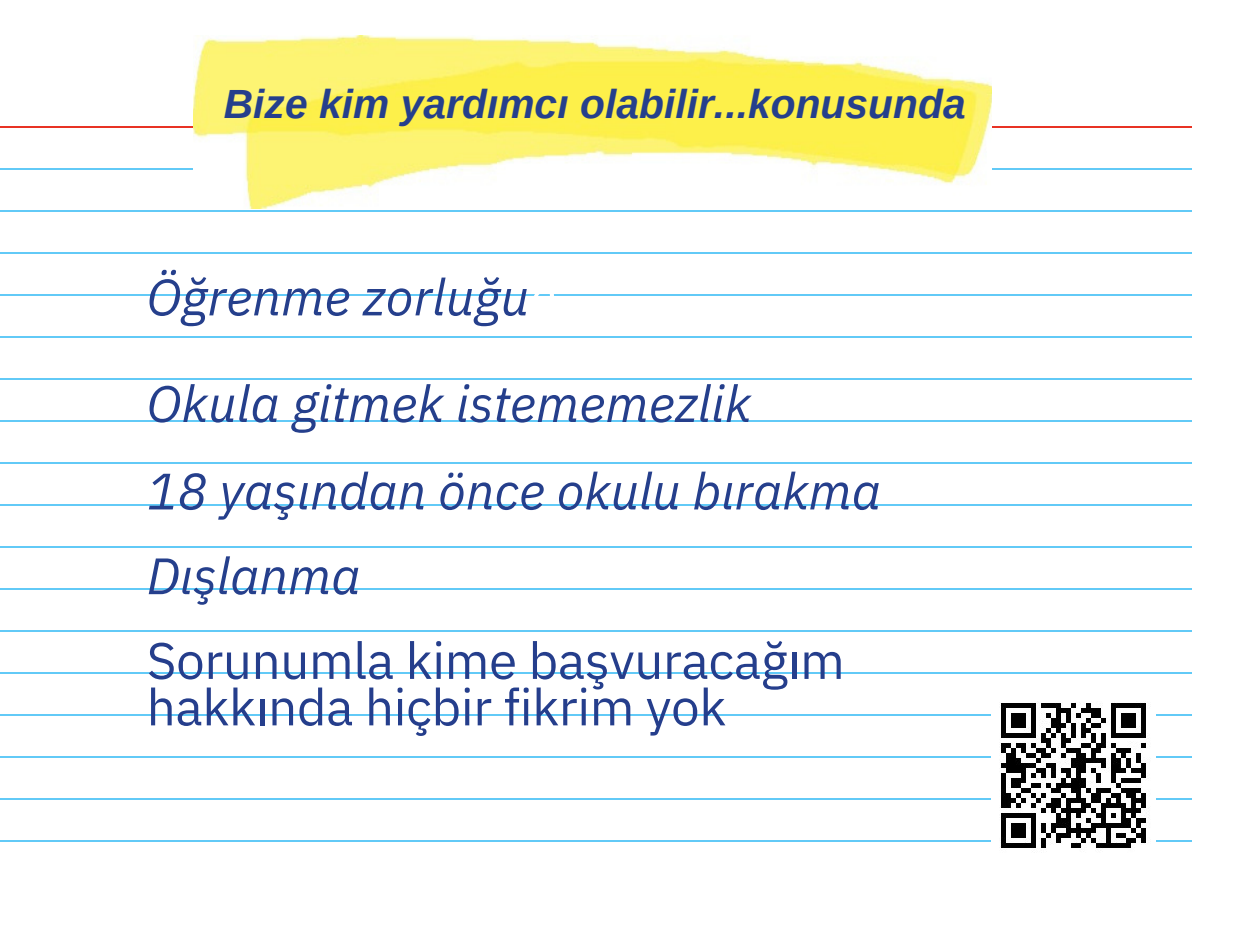
<style>
.page{position:relative;width:1250px;height:943px;background:#fff}
.page>*{position:absolute;margin:0;border:0;box-sizing:border-box;transform-origin:0 0}
.t1{font:italic 51.1px "IBM Plex Sans";color:#253f8c}
.t2{font:51.1px "IBM Plex Sans";letter-spacing:-.005em;color:#253e8c}
.t3{font:italic 700 40.6px "Arimo";color:#253f8c}
.s1{color:#fff}
</style>
<div class="page">
<hr style="left:0;top:126px;width:1191px;height:2px;background:#e83324">
<hr style="left:0;top:168px;width:1191px;height:2px;background:#62caf7">
<hr style="left:0;top:210px;width:1191px;height:2px;background:#62caf7">
<hr style="left:0;top:252px;width:1191px;height:2px;background:#62caf7">
<hr style="left:0;top:294px;width:1191px;height:2px;background:#62caf7">
<hr style="left:0;top:336px;width:1191px;height:2px;background:#62caf7">
<hr style="left:0;top:378px;width:1191px;height:1px;background:#62caf7">
<hr style="left:0;top:420px;width:1191px;height:1px;background:#62caf7">
<hr style="left:0;top:462px;width:1191px;height:1px;background:#62caf7">
<hr style="left:0;top:504px;width:1191px;height:1px;background:#62caf7">
<hr style="left:0;top:546px;width:1191px;height:1px;background:#62caf7">
<hr style="left:0;top:588px;width:1191px;height:1px;background:#62caf7">
<hr style="left:0;top:630px;width:1191px;height:2px;background:#62caf7">
<hr style="left:0;top:672px;width:1191px;height:1px;background:#62caf7">
<hr style="left:0;top:714px;width:1191px;height:1px;background:#62caf7">
<hr style="left:0;top:756px;width:1191px;height:1px;background:#62caf7">
<hr style="left:0;top:798px;width:1191px;height:2px;background:#62caf7">
<hr style="left:0;top:840px;width:1191px;height:2px;background:#62caf7">
<img style="left:194px;top:35px;width:797px;height:174px">
<img style="left:991px;top:702px;width:164px;height:146px">
<p class="t3" style="left:224px;top:81px;width:743px">Bize kim yardımcı olabilir...konusunda</p>
<p class="t1" style="left:147px;top:263px;width:410px">Öğrenme zorluğu<span class="s1">e</span></p>
<p class="t1" style="left:147px;top:369px;width:606px">Okula gitmek istememezlik</p>
<p class="t1" style="left:147px;top:457px;width:736px">18 yaşından önce okulu bırakma</p>
<p class="t1" style="left:147px;top:541px;width:215px">Dışlanma</p>
<p class="t2" style="left:147px;top:626px;width:699px">Sorunumla kime başvuracağım</p>
<p class="t2" style="left:147px;top:673px;width:581px">hakkında hiçbir fikrim yok</p>
</div>
